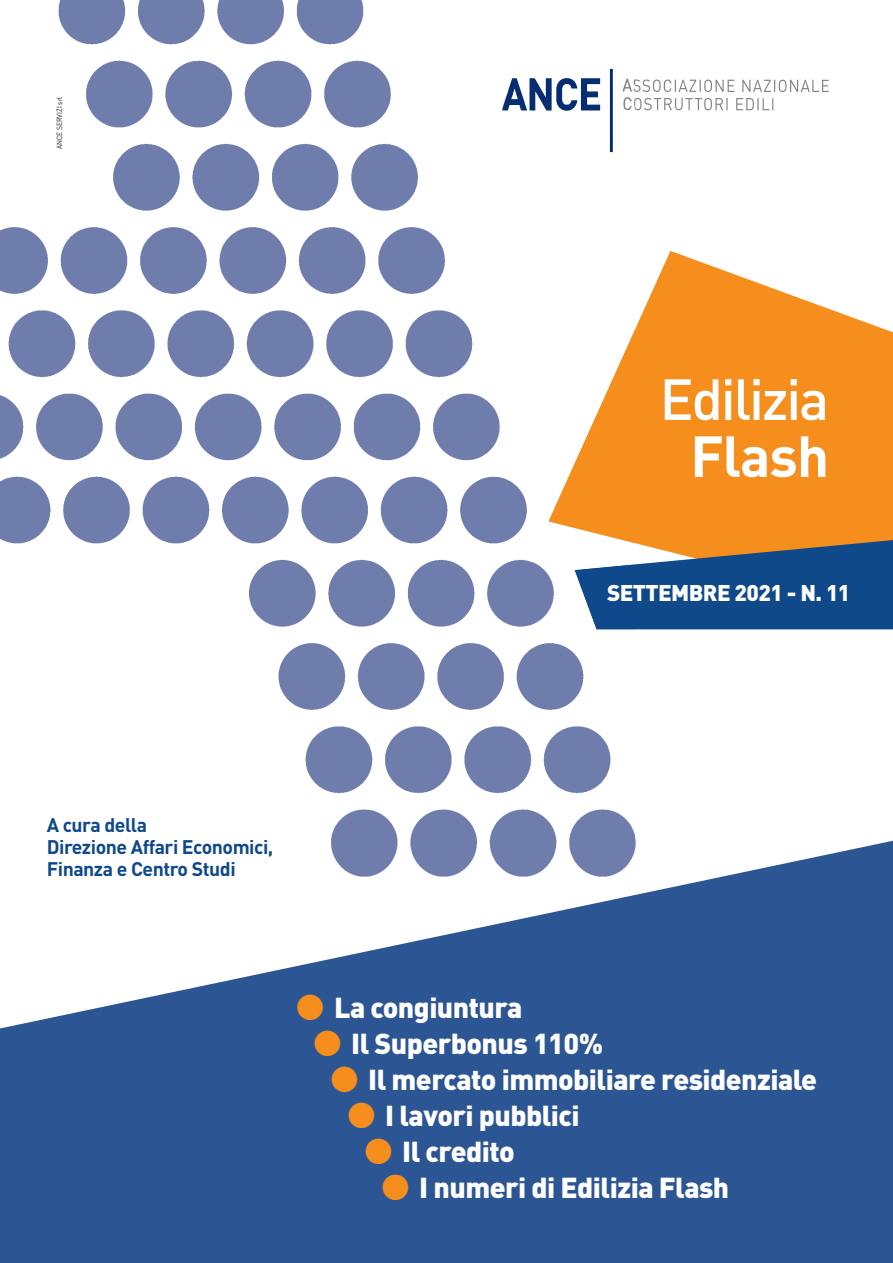
<style>
.page{position:relative;width:893px;height:1263px;background:#fff}
.page>*{position:absolute;margin:0;border:0;box-sizing:border-box;transform-origin:0 0}
.t1{font:500 57px "DIN";letter-spacing:-.04em;color:#fff}
.t2{font:700 57px "DIN";letter-spacing:-.02em;color:#fff}
.t3{font:900 28.5px "DIN";letter-spacing:-.02em;color:#fff}
.t4{font:900 22.5px "DIN";letter-spacing:-.025em;color:#fff}
.t5{font:700 19.5px/21.8px "DIN";letter-spacing:-.025em;color:#0f498a}
.t6{font:7.5px "DIN";letter-spacing:-.005em;color:#231f20;scale:.9 1}
.s1{color:#f68e1e}
</style>
<div class="page">
<svg style="left:0;top:840px;width:893px;height:423px;fill:#2c5593"></svg>
<svg style="left:635px;top:79px;width:99px;height:13px"></svg>
<svg style="left:742px;top:80px;width:87px;height:12px"></svg>
<svg style="left:635px;top:98px;width:93px;height:12px"></svg>
<svg style="left:736px;top:98px;width:37px;height:12px"></svg>
<svg style="left:635px;top:251px;width:258px;height:289px;background:#f79d3d"></svg>
<svg style="left:635px;top:540px;width:258px;height:89px;background:#2f5581"></svg>
<img style="left:0;top:0;width:635px;height:876px">
<img style="left:502px;top:69px;width:133px;height:83px">
<img style="left:549px;top:329px;width:86px;height:214px">
<img style="left:575px;top:564px;width:60px;height:65px">
<p class="t6" style="left:57px;top:149px;width:59px;rotate:-90deg">ANCE SERVIZI srl</p>
<h1 class="t1" style="left:659px;top:379px;width:171px">Edilizia</h1>
<h1 class="t2" style="left:690px;top:436px;width:141px">Flash</h1>
<p class="t4" style="left:607px;top:585px;width:245px">SETTEMBRE 2021 - N. 11</p>
<p class="t5" style="left:47px;top:816px;width:228px">A cura della<br>Direzione Affari Economici,<br>Finanza e Centro Studi</p>
<p class="t3" style="left:298px;top:998px;width:226px"><span class="s1">■</span> La congiuntura</p>
<p class="t3" style="left:315px;top:1034px;width:290px"><span class="s1">■</span> Il Superbonus 110%</p>
<p class="t3" style="left:332px;top:1070px;width:487px"><span class="s1">■</span> Il mercato immobiliare residenziale</p>
<p class="t3" style="left:349px;top:1106px;width:232px"><span class="s1">■</span> I lavori pubblici</p>
<p class="t3" style="left:366px;top:1142px;width:151px"><span class="s1">■</span> Il credito</p>
<p class="t3" style="left:383px;top:1178px;width:348px"><span class="s1">■</span> I numeri di Edilizia Flash</p>
</div>
